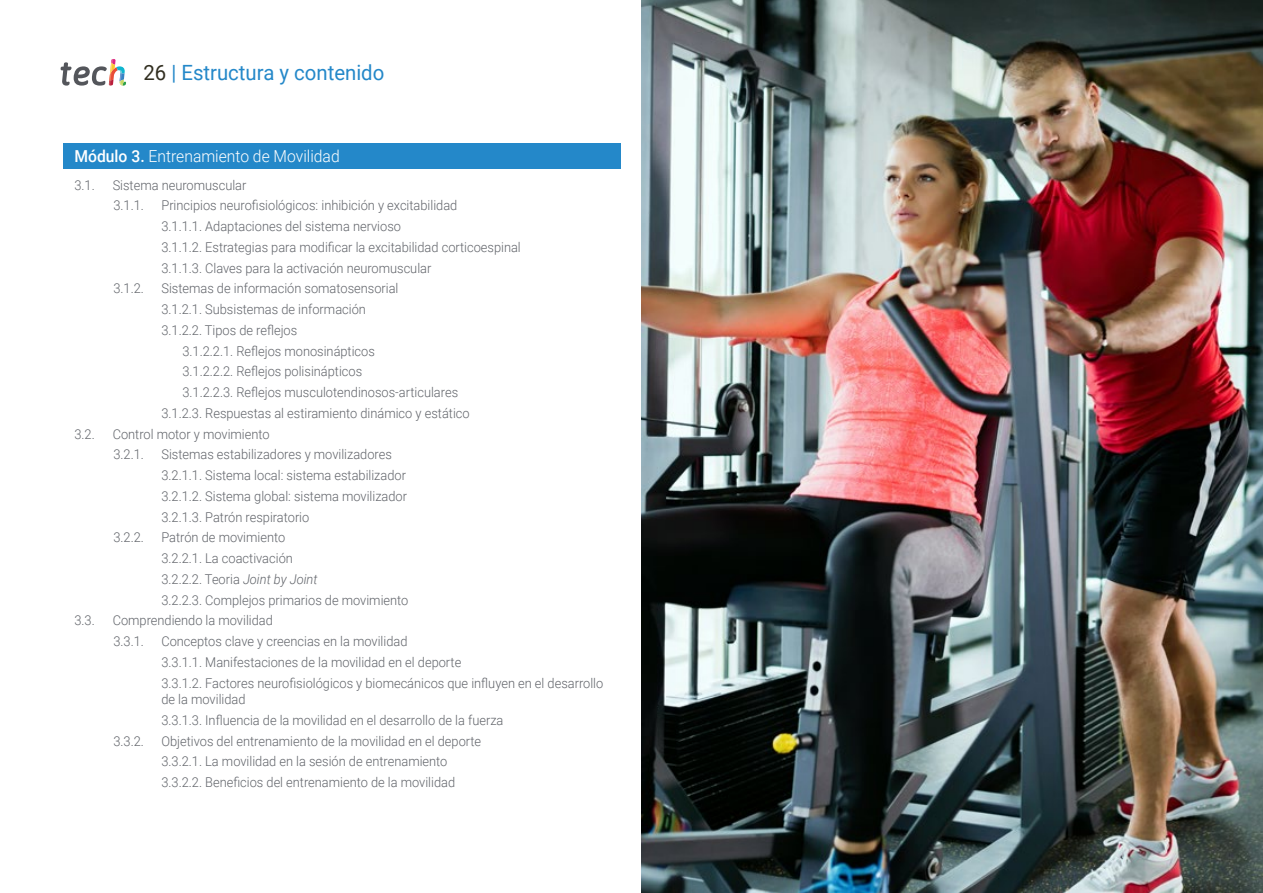
<style>
.page{position:relative;width:1263px;height:893px;background:#fff}
.page>*{position:absolute;margin:0;border:0;box-sizing:border-box;transform-origin:0 0}
.t1{font:21px "Roboto";color:#2488c9}
.t2{font:300 16.5px "Roboto";color:#fff;scale:.95 1}
.t3{font:300 13.5px/20.7px "Roboto";color:#61646a;scale:.95 1}
.s1{color:#312e20}
.s2{font-weight:500}
.s3{font-style:italic}
</style>
<div class="page">
<svg style="left:61px;top:59px;width:65px;height:27px"></svg>
<div style="left:63px;top:144px;width:558px;height:25px;background:#2488c9"></div>
<img style="left:641px;top:0;width:622px;height:893px">
<h1 class="t1" style="left:144px;top:57px;width:242px"><span class="s1">26</span> | Estructura y contenido</h1>
<p class="t2" style="left:74px;top:145px;width:281px"><span class="s2">Módulo 3.</span> Entrenamiento de Movilidad</p>
<p class="t3" style="left:74px;top:174px;width:23px">3.1.</p>
<p class="t3" style="left:113px;top:174px;width:142px">Sistema neuromuscular<br>3.1.1.</p>
<p class="t3" style="left:161px;top:195px;width:380px">Principios neurofisiológicos: inhibición y excitabilidad<br>3.1.1.1. Adaptaciones del sistema nervioso<br>3.1.1.2. Estrategias para modificar la excitabilidad corticoespinal 3.1.1.3. Claves para la activación neuromuscular</p>
<p class="t3" style="left:113px;top:278px;width:34px">3.1.2.</p>
<p class="t3" style="left:161px;top:278px;width:251px">Sistemas de información somatosensorial</p>
<p class="t3" style="left:161px;top:298px;width:217px">3.1.2.1. Subsistemas de información</p>
<p class="t3" style="left:161px;top:319px;width:145px">3.1.2.2. Tipos de reflejos</p>
<p class="t3" style="left:182px;top:340px;width:204px">3.1.2.2.1. Reflejos monosinápticos</p>
<p class="t3" style="left:182px;top:361px;width:191px">3.1.2.2.2. Reflejos polisinápticos</p>
<p class="t3" style="left:182px;top:381px;width:292px">3.1.2.2.3. Reflejos musculotendinosos-articulares</p>
<p class="t3" style="left:161px;top:402px;width:326px">3.1.2.3. Respuestas al estiramiento dinámico y estático</p>
<p class="t3" style="left:74px;top:423px;width:23px">3.2.</p>
<p class="t3" style="left:113px;top:423px;width:167px">Control motor y movimiento<br>3.2.1.</p>
<p class="t3" style="left:161px;top:444px;width:260px">Sistemas estabilizadores y movilizadores 3.2.1.1. Sistema local: sistema estabilizador 3.2.1.2. Sistema global: sistema movilizador 3.2.1.3. Patrón respiratorio</p>
<p class="t3" style="left:113px;top:527px;width:34px">3.2.2.</p>
<p class="t3" style="left:161px;top:527px;width:261px">Patrón de movimiento<br>3.2.2.1. La coactivación<br>3.2.2.2. Teoria <span class="s3">Joint by Joint<br></span>3.2.2.3. Complejos primarios de movimiento</p>
<p class="t3" style="left:74px;top:610px;width:23px">3.3.</p>
<p class="t3" style="left:113px;top:610px;width:170px">Comprendiendo la movilidad<br>3.3.1.</p>
<p class="t3" style="left:161px;top:630px;width:467px">Conceptos clave y creencias en la movilidad<br>3.3.1.1. Manifestaciones de la movilidad en el deporte<br>3.3.1.2. Factores neurofisiológicos y biomecánicos que influyen en el desarrollo</p>
<p class="t3" style="left:161px;top:688px;width:361px">de la movilidad<br>3.3.1.3. Influencia de la movilidad en el desarrollo de la fuerza</p>
<p class="t3" style="left:113px;top:730px;width:34px">3.3.2.</p>
<p class="t3" style="left:161px;top:730px;width:338px">Objetivos del entrenamiento de la movilidad en el deporte<br>3.3.2.1. La movilidad en la sesión de entrenamiento<br>3.3.2.2. Beneficios del entrenamiento de la movilidad</p>
</div>
